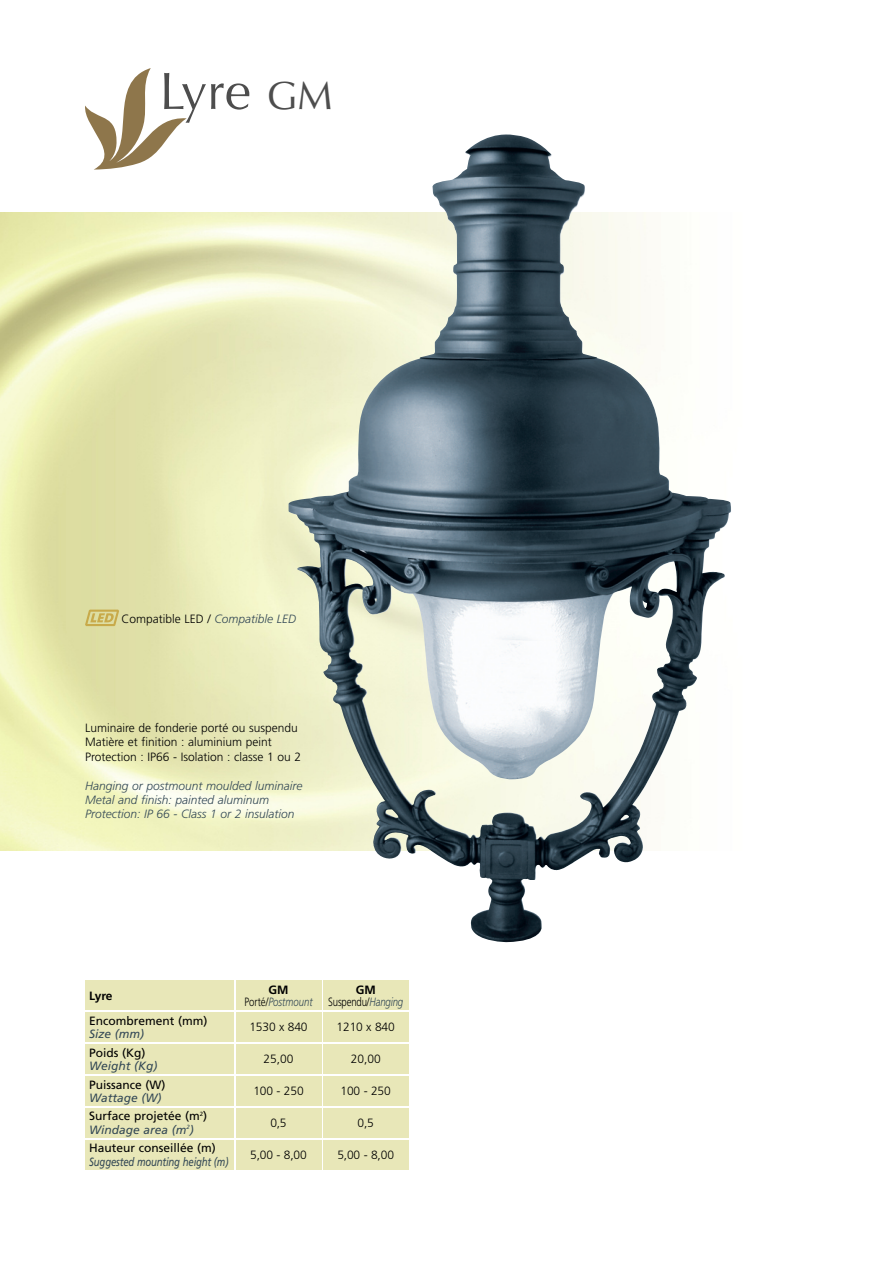
<style>
.page{position:relative;width:893px;height:1263px;background:#fff}
.page>*{position:absolute;margin:0;border:0;box-sizing:border-box;transform-origin:0 0}
.t1{font:52.5px "Optima LT Std";color:#4d4d4d}
.t2{font:300 12px/14.4px "Frutiger LT Std";color:#000}
.t3{font:12px/18.5px "Frutiger LT Std";color:#000}
.t4{font:italic 300 12px/14.4px "Frutiger LT Std";color:#344956}
.t5{font:italic 12px "Frutiger LT Std";letter-spacing:-.015em;color:#344956;scale:.8 1}
.t6{font:italic 12px "Frutiger LT Std";letter-spacing:-.015em;color:#344956}
.t7{font:300 12px/12px "Frutiger LT Std";color:#000;text-align:center;scale:.8 1}
.t8{font:italic 300 12px/12px "Frutiger LT Std";color:#344956;text-align:center;scale:.8 1}
.t9{font:700 12px "Frutiger LT Std";color:#000}
.s1{font-size:39.3px}
.s2{font-style:italic;color:#344956}
.s3{font-weight:700;font-style:normal;color:#000}
.s4{font-style:normal;color:#000}
.s5{font-weight:700}
</style>
<div class="page">
<img style="left:0;top:213px;width:731px;height:637px">
<svg style="left:85px;top:68px;width:102px;height:102px"></svg>
<div style="left:85px;top:980px;width:149px;height:30px;background:#e8e7b8"></div>
<div style="left:85px;top:1012px;width:149px;height:30px;background:#e8e7b8"></div>
<div style="left:85px;top:1044px;width:149px;height:30px;background:#e8e7b8"></div>
<div style="left:85px;top:1076px;width:149px;height:30px;background:#e8e7b8"></div>
<div style="left:85px;top:1108px;width:149px;height:29px;background:#e8e7b8"></div>
<div style="left:85px;top:1140px;width:149px;height:29px;background:#e8e7b8"></div>
<div style="left:236px;top:980px;width:85px;height:30px;background:#e8e7b8"></div>
<div style="left:236px;top:1012px;width:85px;height:30px;background:#e8e7b8"></div>
<div style="left:236px;top:1044px;width:85px;height:30px;background:#e8e7b8"></div>
<div style="left:236px;top:1076px;width:85px;height:30px;background:#e8e7b8"></div>
<div style="left:236px;top:1108px;width:85px;height:29px;background:#e8e7b8"></div>
<div style="left:236px;top:1140px;width:85px;height:29px;background:#e8e7b8"></div>
<div style="left:323px;top:980px;width:85px;height:30px;background:#e8e7b8"></div>
<div style="left:323px;top:1012px;width:85px;height:30px;background:#e8e7b8"></div>
<div style="left:323px;top:1044px;width:85px;height:30px;background:#e8e7b8"></div>
<div style="left:323px;top:1076px;width:85px;height:30px;background:#e8e7b8"></div>
<div style="left:323px;top:1108px;width:85px;height:29px;background:#e8e7b8"></div>
<div style="left:323px;top:1140px;width:85px;height:29px;background:#e8e7b8"></div>
<img style="left:294px;top:513px;width:435px;height:429px">
<svg style="left:85px;top:610px;width:34px;height:16px"></svg>
<h1 class="t1" style="left:159px;top:70px;width:175px">Lyre <span class="s1">GM</span></h1>
<p class="t2" style="left:122px;top:613px;width:176px">Compatible LED / <span class="s2">Compatible LED</span></p>
<p class="t2" style="left:85px;top:721px;width:218px">Luminaire de fonderie porté ou suspendu<br>Matière et finition : aluminium peint<br>Protection : IP66 - Isolation : classe 1 ou 2</p>
<p class="t4" style="left:85px;top:779px;width:219px">Hanging or postmount moulded luminaire<br>Metal and finish: painted aluminum<br>Protection: IP 66 - Class 1 or 2 insulation</p>
<p class="t9" style="left:89px;top:990px;width:25px">Lyre</p>
<p class="t3" style="left:89px;top:1012px;width:120px">Encombrement (mm)</p>
<p class="t6" style="left:89px;top:1029px;width:56px">Size (mm)</p>
<p class="t3" style="left:89px;top:1044px;width:58px">Poids (Kg)</p>
<p class="t6" style="left:89px;top:1061px;width:70px">Weight (Kg)</p>
<p class="t3" style="left:89px;top:1076px;width:78px">Puissance (W)</p>
<p class="t3" style="left:89px;top:1089px;width:120px"><span class="s2">Wattage (W)<br></span>Surface projetée (m<sup>2</sup>)</p>
<p class="t3" style="left:89px;top:1121px;width:128px"><span class="s2">Windage area (m</span><sup>2</sup><span class="s2">)<br></span>Hauteur conseillée (m)</p>
<p class="t5" style="left:89px;top:1157px;width:176px">Suggested mounting height (m)</p>
<p class="t8" style="left:244px;top:984px;width:87px"><span class="s3">GM<br></span><span class="s4">Porté/</span>Postmount</p>
<p class="t2" style="left:249px;top:1021px;width:60px">1530 x 840</p>
<p class="t2" style="left:263px;top:1053px;width:32px">25,00</p>
<p class="t2" style="left:253px;top:1085px;width:52px">100 - 250</p>
<p class="t2" style="left:270px;top:1117px;width:18px">0,5</p>
<p class="t2" style="left:250px;top:1148px;width:58px">5,00 - 8,00</p>
<p class="t7" style="left:328px;top:984px;width:95px"><span class="s5">GM<br></span>Suspendu/<span class="s2">Hanging</span></p>
<p class="t2" style="left:337px;top:1021px;width:60px">1210 x 840</p>
<p class="t2" style="left:351px;top:1053px;width:32px">20,00</p>
<p class="t2" style="left:341px;top:1085px;width:52px">100 - 250</p>
<p class="t2" style="left:358px;top:1117px;width:18px">0,5</p>
<p class="t2" style="left:337px;top:1148px;width:58px">5,00 - 8,00</p>
</div>
